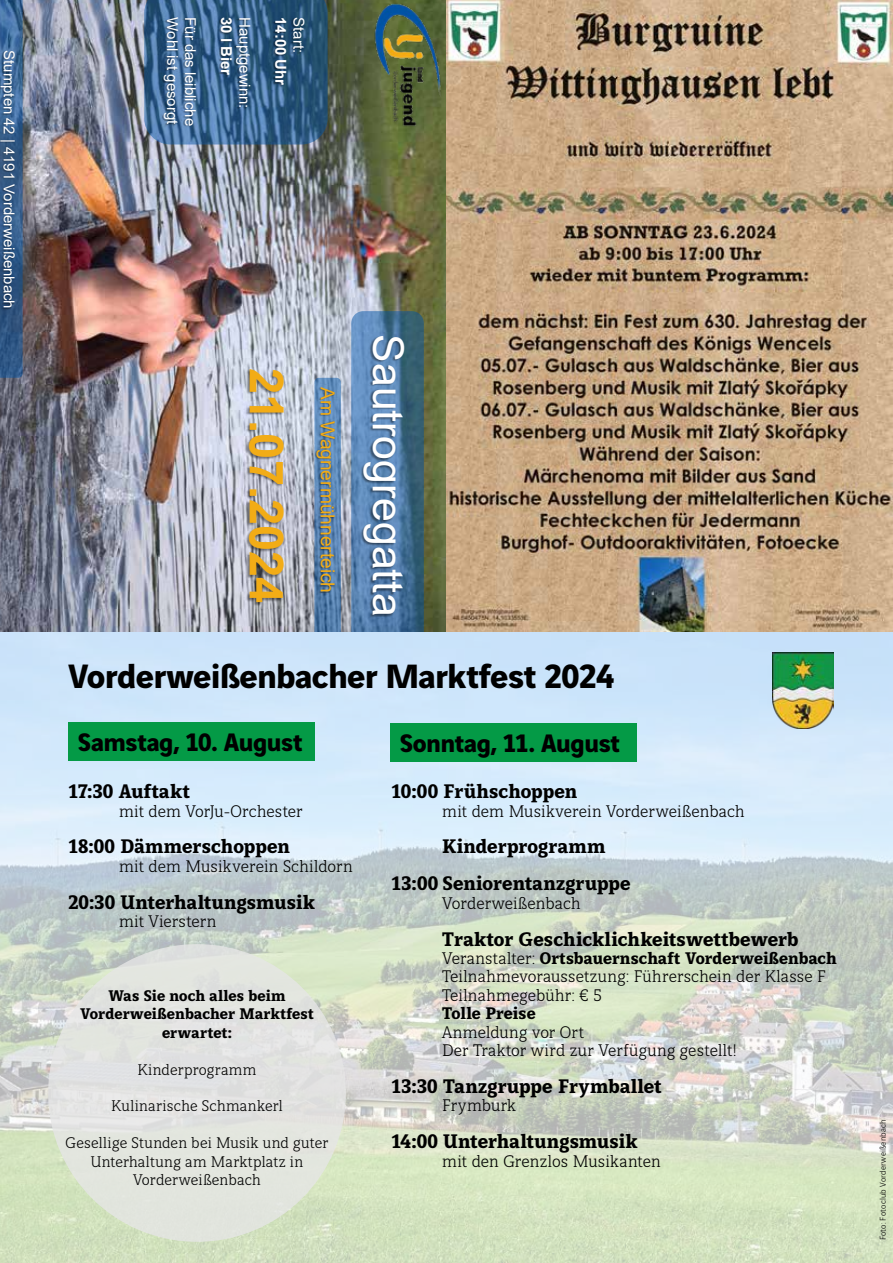
<style>
.page{position:relative;width:893px;height:1263px;background:#fff}
.page>*{position:absolute;margin:0;border:0;box-sizing:border-box;transform-origin:0 0}
.t1{font:700 47.25px "Arial";color:#f2ac16}
.t2{font:42.9px "Arial";color:#fff}
.t3{font:700 36px "Vinci Sans";letter-spacing:-.02em;color:#000}
.t4{font:700 27px "Vinci Sans";letter-spacing:-.015em;color:#000}
.t5{font:700 21px/36.9px "Vinci Serif";color:#000}
.t6{font:19.35px "Arial";letter-spacing:-.005em;color:#f2ac16}
.t7{font:300 18px/18.5px "Vinci Serif";letter-spacing:.005em;color:#000}
.t8{font:700 18px "Vinci Serif";color:#000}
.t9{font:300 16.5px/18.5px "Vinci Serif";letter-spacing:.01em;color:#000;text-align:center}
.t10{font:700 16.5px/18.5px "Vinci Serif";letter-spacing:.005em;color:#000;text-align:center}
.t11{font:15.15px "Arial";color:#fff}
.t12{font:15px "Arial";color:#fff}
.t13{font:700 15px "Arial";color:#fff}
.t14{font:300 9px "Vinci Sans";letter-spacing:.02em;color:#000}
.s1{font-weight:700}
</style>
<div class="page">
<img style="left:0;top:632px;width:893px;height:631px">
<img style="left:0;top:0;width:446px;height:631px">
<img style="left:334px;top:296px;width:94px;height:12px">
<img style="left:334px;top:308px;width:94px;height:282px">
<img style="left:346px;top:590px;width:82px;height:41px">
<img style="left:341px;top:603px;width:85px;height:9px">
<img style="left:341px;top:612px;width:85px;height:19px">
<svg style="left:314px;top:611px;width:27px;height:20px"></svg>
<img style="left:311px;top:375px;width:35px;height:34px">
<img style="left:311px;top:409px;width:35px;height:198px">
<img style="left:311px;top:581px;width:34px;height:30px">
<svg style="left:0;top:0;width:23px;height:378px;background:#365f8e"></svg>
<img style="left:0;top:40px;width:24px;height:65px">
<img style="left:0;top:105px;width:24px;height:3px">
<img style="left:0;top:108px;width:24px;height:191px">
<img style="left:0;top:299px;width:24px;height:25px">
<img style="left:207px;top:339px;width:104px;height:235px">
<img style="left:207px;top:574px;width:104px;height:57px">
<svg style="left:144px;top:0;width:184px;height:144px;background:#376187"></svg>
<img style="left:332px;top:6px;width:38px;height:28px">
<img style="left:331px;top:8px;width:18px;height:24px">
<img style="left:313px;top:8px;width:18px;height:24px">
<img style="left:295px;top:8px;width:18px;height:36px">
<img style="left:295px;top:44px;width:18px;height:3px">
<img style="left:295px;top:47px;width:18px;height:25px">
<img style="left:261px;top:8px;width:34px;height:42px">
<img style="left:261px;top:50px;width:34px;height:26px">
<img style="left:261px;top:76px;width:34px;height:24px">
<img style="left:259px;top:8px;width:18px;height:24px">
<img style="left:225px;top:8px;width:34px;height:91px">
<img style="left:225px;top:99px;width:34px;height:25px">
<img style="left:207px;top:8px;width:34px;height:58px">
<img style="left:207px;top:66px;width:34px;height:25px">
<img style="left:205px;top:8px;width:18px;height:24px">
<img style="left:187px;top:8px;width:18px;height:108px">
<img style="left:171px;top:116px;width:34px;height:25px">
<img style="left:153px;top:8px;width:34px;height:107px">
<img style="left:153px;top:115px;width:34px;height:24px">
<img style="left:135px;top:8px;width:34px;height:24px">
<img style="left:134px;top:23px;width:17px;height:24px">
<img style="left:95px;top:22px;width:39px;height:27px">
<img style="left:370px;top:0;width:75px;height:132px">
<img style="left:446px;top:0;width:447px;height:631px">
<div style="left:48px;top:944px;width:298px;height:298px;background:#e2e5df;border-radius:50%"></div>
<div style="left:68px;top:722px;width:247px;height:39px;background:#049a46"></div>
<div style="left:390px;top:723px;width:246px;height:39px;background:#049a46"></div>
<img style="left:773px;top:653px;width:61px;height:76px">
<p class="t12" style="left:19px;top:50px;width:260px;rotate:90deg">Stumpten 42 | 4191 Vorderweißenbach</p>
<p class="t11" style="left:183px;top:17px;width:109px;rotate:90deg">Wohl ist gesorgt</p>
<p class="t12" style="left:201px;top:17px;width:110px;rotate:90deg">Für das leibliche</p>
<p class="t13" style="left:237px;top:17px;width:60px;rotate:90deg">30 l Bier</p>
<p class="t11" style="left:255px;top:17px;width:93px;rotate:90deg">Hauptgewinn:</p>
<p class="t13" style="left:291px;top:17px;width:70px;rotate:90deg">14:00 Uhr</p>
<p class="t12" style="left:309px;top:17px;width:37px;rotate:90deg">Start:</p>
<h1 class="t1" style="left:300px;top:368px;width:237px;rotate:90deg">21.07.2024</h1>
<p class="t6" style="left:341px;top:387px;width:208px;rotate:90deg">Am Wagnermühnerteich</p>
<h2 class="t2" style="left:417px;top:334px;width:284px;rotate:90deg">Sautrogregatta</h2>
<h3 class="t3" style="left:68px;top:647px;width:548px">Vorderweißenbacher Marktfest 2024</h3>
<h3 class="t4" style="left:78px;top:721px;width:226px">Samstag, 10. August</h3>
<h3 class="t4" style="left:400px;top:722px;width:222px">Sonntag, 11. August</h3>
<p class="t5" style="left:68px;top:771px;width:124px">17:30 Auftakt</p>
<p class="t7" style="left:119px;top:800px;width:185px">mit dem VorJu-Orchester</p>
<p class="t5" style="left:68px;top:827px;width:223px">18:00 Dämmerschoppen</p>
<p class="t7" style="left:119px;top:855px;width:235px">mit dem Musikverein Schildorn</p>
<p class="t5" style="left:68px;top:882px;width:248px">20:30 Unterhaltungsmusik</p>
<p class="t7" style="left:119px;top:911px;width:99px">mit Vierstern</p>
<p class="t10" style="left:80px;top:985px;width:235px">Was Sie noch alles beim<br>Vorderweißenbacher Marktfest erwartet:</p>
<p class="t9" style="left:137px;top:1059px;width:121px">Kinderprogramm</p>
<p class="t9" style="left:111px;top:1096px;width:173px">Kulinarische Schmankerl</p>
<p class="t9" style="left:66px;top:1132px;width:264px">Gesellige Stunden bei Musik und guter<br>Unterhaltung am Marktplatz in<br>Vorderweißenbach</p>
<p class="t5" style="left:391px;top:771px;width:188px">10:00 Frühschoppen</p>
<p class="t7" style="left:442px;top:800px;width:304px">mit dem Musikverein Vorderweißenbach</p>
<p class="t5" style="left:391px;top:827px;width:241px;text-indent:51px">Kinderprogramm<br>13:00 Seniorentanzgruppe</p>
<p class="t7" style="left:442px;top:892px;width:140px">Vorderweißenbach</p>
<p class="t5" style="left:442px;top:919px;width:358px">Traktor Geschicklichkeitswettbewerb</p>
<p class="t7" style="left:442px;top:948px;width:396px">Veranstalter: <span class="s1">Ortsbauernschaft Vorderweißenbach<br></span>Teilnahmevoraussetzung: Führerschein der Klasse F<br>Teilnahmegebühr: € 5</p>
<p class="t8" style="left:442px;top:1000px;width:95px">Tolle Preise</p>
<p class="t7" style="left:442px;top:1021px;width:296px">Anmeldung vor Ort<br>Der Traktor wird zur Verfügung gestellt!</p>
<p class="t5" style="left:391px;top:1066px;width:272px">13:30 Tanzgruppe Frymballet</p>
<p class="t7" style="left:442px;top:1095px;width:75px">Frymburk</p>
<p class="t5" style="left:391px;top:1121px;width:248px">14:00 Unterhaltungsmusik</p>
<p class="t7" style="left:442px;top:1150px;width:220px">mit den Grenzlos Musikanten</p>
<p class="t14" style="left:876px;top:1240px;width:123px;rotate:-90deg">Foto: Fotoclub Vorderweißenbach</p>
</div>
